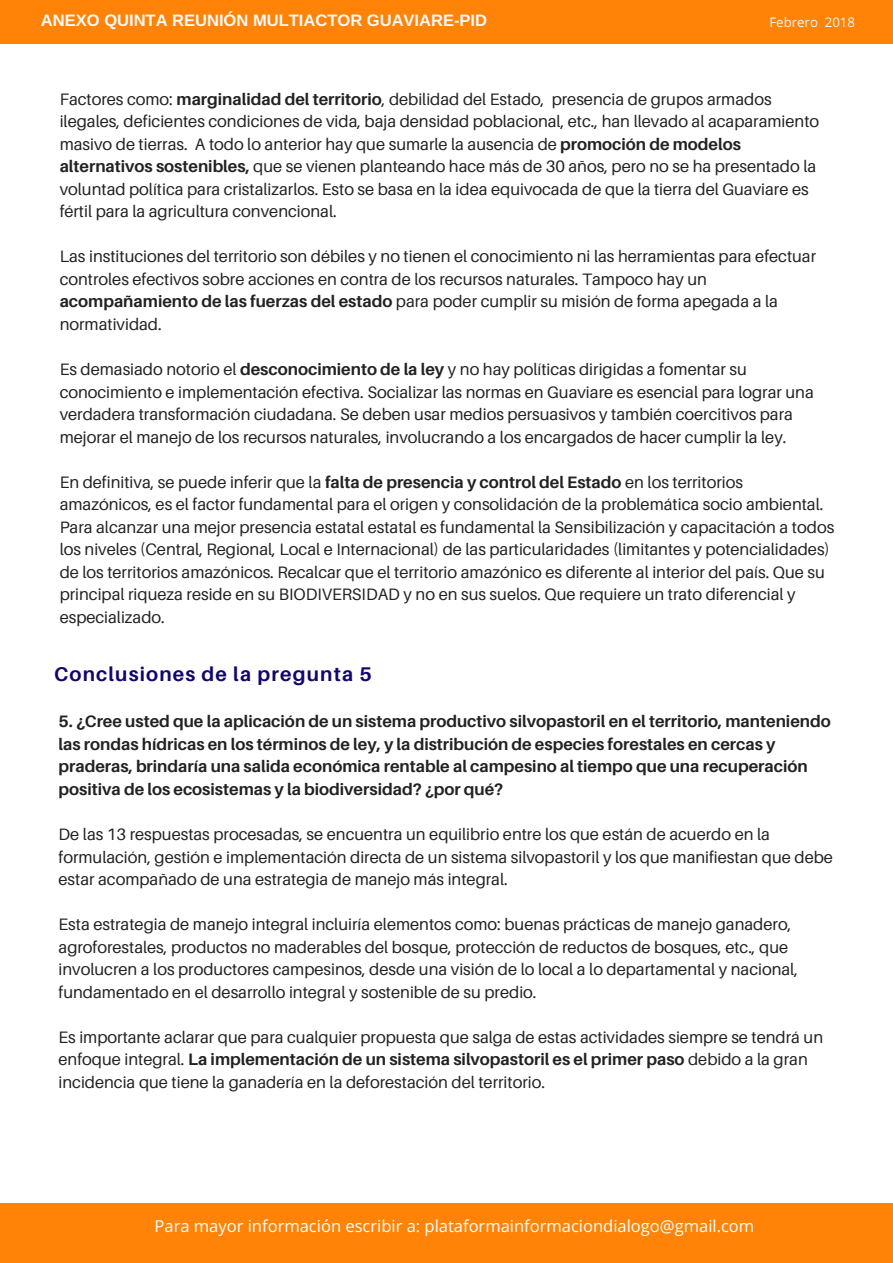
<style>
.page{position:relative;width:893px;height:1263px;background:#fff}
.page>*{position:absolute;margin:0;border:0;box-sizing:border-box;transform-origin:0 0}
.t1{font:700 19.8px "Aileron";letter-spacing:.06em;color:#11066d}
.t2{font:16.5px/22.5px "Aileron";color:#222}
.t3{font:700 16.5px/22.5px "Aileron";color:#222}
.t4{font:16.5px "Open Sans";color:#fff}
.t5{font:700 16.5px "Arimo";color:#f9f9f9}
.t6{font:13.2px "Open Sans";color:#f9f9f9}
.s1{font-weight:700}
</style>
<div class="page">
<div style="left:0;top:0;width:893px;height:44px;background:#ff8306"></div>
<div style="left:0;top:1203px;width:893px;height:60px;background:#ff8306"></div>
<p class="t5" style="left:41px;top:11px;width:448px">ANEXO QUINTA REUNIÓN MULTIACTOR GUAVIARE-PID</p>
<p class="t6" style="left:769px;top:13px;width:87px">Febrero 2018</p>
<p class="t2" style="left:60px;top:87px;width:761px">Factores como: <span class="s1">marginalidad del territorio</span>, debilidad del Estado, presencia de grupos armados ilegales, deficientes condiciones de vida, baja densidad poblacional, etc., han llevado al acaparamiento masivo de tierras. A todo lo anterior hay que sumarle la ausencia de <span class="s1">promoción de modelos alternativos sostenibles,</span> que se vienen planteando hace más de 30 años, pero no se ha presentado la voluntad política para cristalizarlos. Esto se basa en la idea equivocada de que la tierra del Guaviare es fértil para la agricultura convencional.</p>
<p class="t2" style="left:60px;top:245px;width:758px">Las instituciones del territorio son débiles y no tienen el conocimiento ni las herramientas para efectuar controles efectivos sobre acciones en contra de los recursos naturales. Tampoco hay un <span class="s1">acompañamiento de las fuerzas del estado</span> para poder cumplir su misión de forma apegada a la normatividad.</p>
<p class="t2" style="left:60px;top:358px;width:756px">Es demasiado notorio el <span class="s1">desconocimiento de la ley</span> y no hay políticas dirigidas a fomentar su conocimiento e implementación efectiva. Socializar las normas en Guaviare es esencial para lograr una verdadera transformación ciudadana. Se deben usar medios persuasivos y también coercitivos para mejorar el manejo de los recursos naturales, involucrando a los encargados de hacer cumplir la ley.</p>
<p class="t2" style="left:60px;top:470px;width:776px">En definitiva, se puede inferir que la <span class="s1">falta de presencia y control del Estado</span> en los territorios amazónicos, es el factor fundamental para el origen y consolidación de la problemática socio ambiental.<br>Para alcanzar una mejor presencia estatal estatal es fundamental la Sensibilización y capacitación a todos los niveles (Central, Regional, Local e Internacional) de las particularidades (limitantes y potencialidades) de los territorios amazónicos. Recalcar que el territorio amazónico es diferente al interior del país. Que su principal riqueza reside en su BIODIVERSIDAD y no en sus suelos. Que requiere un trato diferencial y especializado.</p>
<p class="t1" style="left:54px;top:662px;width:319px">Conclusiones de la pregunta 5</p>
<p class="t3" style="left:59px;top:710px;width:774px">5. ¿Cree usted que la aplicación de un sistema productivo silvopastoril en el territorio, manteniendo las rondas hídricas en los términos de ley, y la distribución de especies forestales en cercas y praderas, brindaría una salida económica rentable al campesino al tiempo que una recuperación positiva de los ecosistemas y la biodiversidad? ¿por qué?</p>
<p class="t2" style="left:59px;top:823px;width:776px">De las 13 respuestas procesadas, se encuentra un equilibrio entre los que están de acuerdo en la formulación, gestión e implementación directa de un sistema silvopastoril y los que manifiestan que debe estar acompañado de una estrategia de manejo más integral.</p>
<p class="t2" style="left:59px;top:913px;width:741px">Esta estrategia de manejo integral incluiría elementos como: buenas prácticas de manejo ganadero, agroforestales, productos no maderables del bosque, protección de reductos de bosques, etc., que involucren a los productores campesinos, desde una visión de lo local a lo departamental y nacional, fundamentado en el desarrollo integral y sostenible de su predio.</p>
<p class="t2" style="left:59px;top:1025px;width:766px">Es importante aclarar que para cualquier propuesta que salga de estas actividades siempre se tendrá un enfoque integral. <span class="s1">La implementación de un sistema silvopastoril es el primer paso</span> debido a la gran incidencia que tiene la ganadería en la deforestación del territorio.</p>
<p class="t4" style="left:155px;top:1214px;width:601px">Para mayor información escribir a: plataformainformaciondialogo@gmail.com</p>
</div>
